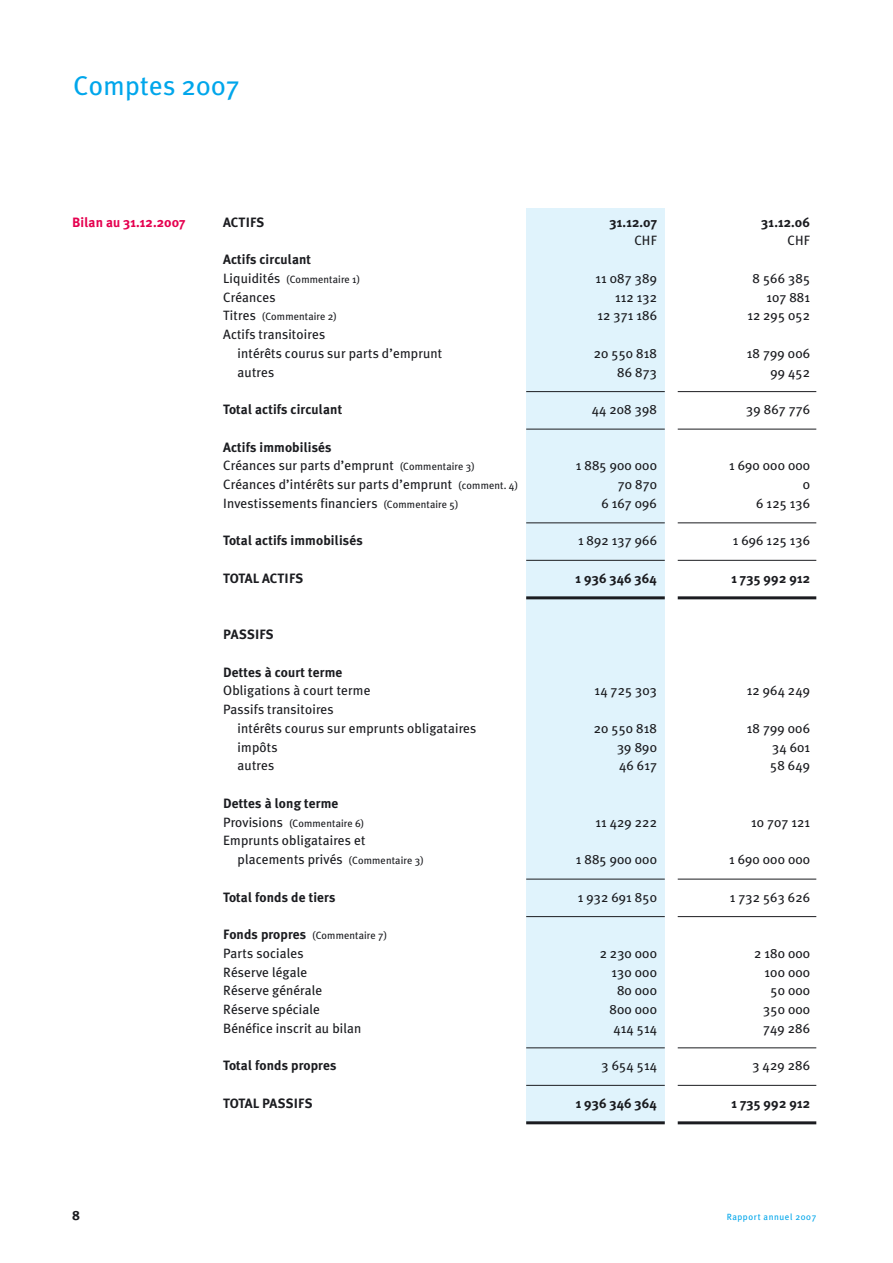
<style>
.page{position:relative;width:893px;height:1263px;background:#fff}
.page>*{position:absolute;margin:0;border:0;box-sizing:border-box;transform-origin:0 0}
.t1{font:27px "Meta Plus";letter-spacing:.01em;color:#00a6eb}
.t2{font:13.5px/18.8px "Meta Plus";letter-spacing:.01em;color:#1b1c20}
.t3{font:700 13.5px "Meta Plus";letter-spacing:.01em;color:#1b1c20}
.t4{font:700 13.5px "Meta Plus";letter-spacing:.01em;color:#e5004f}
.t5{font:10.5px "Meta Plus";letter-spacing:.01em;color:#1b1c20}
.t6{font:9px "Meta Plus";letter-spacing:.065em;color:#00a6eb}
.s1{font-size:13.5px}
.s2{font-weight:700}
.s3{font-size:10.5px}
.s4{font-weight:700;font-size:13.5px}
</style>
<div class="page">
<div style="left:526px;top:547px;width:139px;height:576px;background:#e0f3fc"></div>
<div style="left:526px;top:209px;width:139px;height:351px;background:#e0f3fc"></div>
<hr style="left:526px;top:391px;width:139px;height:1px;background:#1b1c20">
<hr style="left:526px;top:429px;width:139px;height:1px;background:#1b1c20">
<hr style="left:678px;top:391px;width:138px;height:1px;background:#1b1c20">
<hr style="left:678px;top:429px;width:138px;height:1px;background:#1b1c20">
<hr style="left:526px;top:522px;width:139px;height:1px;background:#1b1c20">
<hr style="left:678px;top:522px;width:138px;height:1px;background:#1b1c20">
<hr style="left:526px;top:560px;width:139px;height:1px;background:#1b1c20">
<hr style="left:678px;top:560px;width:138px;height:1px;background:#1b1c20">
<hr style="left:526px;top:596px;width:139px;height:3px;background:#1b1c20">
<hr style="left:678px;top:596px;width:138px;height:3px;background:#1b1c20">
<hr style="left:526px;top:1047px;width:139px;height:1px;background:#1b1c20">
<hr style="left:678px;top:1047px;width:138px;height:1px;background:#1b1c20">
<hr style="left:678px;top:1085px;width:138px;height:1px;background:#1b1c20">
<hr style="left:678px;top:1121px;width:138px;height:3px;background:#1b1c20">
<hr style="left:526px;top:1085px;width:139px;height:1px;background:#1b1c20">
<hr style="left:526px;top:1121px;width:139px;height:3px;background:#1b1c20">
<hr style="left:526px;top:879px;width:139px;height:1px;background:#1b1c20">
<hr style="left:678px;top:879px;width:138px;height:1px;background:#1b1c20">
<hr style="left:526px;top:916px;width:139px;height:1px;background:#1b1c20">
<hr style="left:678px;top:916px;width:138px;height:1px;background:#1b1c20">
<h1 class="t1" style="left:74px;top:76px;width:168px">Comptes 2007</h1>
<p class="t4" style="left:72px;top:217px;width:115px">Bilan au 31.12.2007</p>
<p class="t3" style="left:223px;top:217px;width:43px">ACTIFS</p>
<p class="t3" style="left:610px;top:217px;width:49px">31.12.07</p>
<p class="t3" style="left:761px;top:217px;width:50px">31.12.06</p>
<p class="t2" style="left:634px;top:232px;width:24px">CHF</p>
<p class="t2" style="left:787px;top:232px;width:24px">CHF</p>
<p class="t3" style="left:223px;top:254px;width:89px">Actifs circulant</p>
<p class="t5" style="left:223px;top:275px;width:138px"><span class="s1">Liquidités</span> (Commentaire 1)</p>
<p class="t2" style="left:596px;top:270px;width:63px">11 087 389</p>
<p class="t2" style="left:752px;top:270px;width:59px">8 566 385</p>
<p class="t2" style="left:223px;top:289px;width:54px">Créances</p>
<p class="t2" style="left:615px;top:289px;width:43px">112 132</p>
<p class="t2" style="left:766px;top:289px;width:45px">107 881</p>
<p class="t5" style="left:223px;top:313px;width:115px"><span class="s1">Titres</span> (Commentaire 2)</p>
<p class="t2" style="left:597px;top:307px;width:61px">12 371 186</p>
<p class="t2" style="left:747px;top:307px;width:64px">12 295 052</p>
<p class="t2" style="left:238px;top:326px;width:206px;text-indent:-14px">Actifs transitoires<br>intérêts courus sur parts d’emprunt</p>
<p class="t2" style="left:594px;top:345px;width:65px">20 550 818</p>
<p class="t2" style="left:747px;top:345px;width:65px">18 799 006</p>
<p class="t2" style="left:238px;top:364px;width:38px">autres</p>
<p class="t2" style="left:617px;top:364px;width:41px">86 873</p>
<p class="t2" style="left:770px;top:364px;width:41px">99 452</p>
<p class="t3" style="left:223px;top:404px;width:120px">Total actifs circulant</p>
<p class="t2" style="left:592px;top:401px;width:67px">44 208 398</p>
<p class="t2" style="left:746px;top:401px;width:65px">39 867 776</p>
<p class="t2" style="left:223px;top:439px;width:253px"><span class="s2">Actifs immobilisés<br></span>Créances sur parts d’emprunt <span class="s3">(Commentaire 3)</span></p>
<p class="t2" style="left:576px;top:457px;width:83px">1 885 900 000</p>
<p class="t2" style="left:729px;top:457px;width:82px">1 690 000 000</p>
<p class="t2" style="left:223px;top:476px;width:296px">Créances d’intérêts sur parts d’emprunt <span class="s3">(comment. 4)</span></p>
<p class="t2" style="left:618px;top:476px;width:41px">70 870</p>
<p class="t2" style="left:803px;top:476px;width:9px">0</p>
<p class="t2" style="left:223px;top:495px;width:237px">Investissements financiers <span class="s3">(Commentaire 5)</span></p>
<p class="t2" style="left:601px;top:495px;width:57px">6 167 096</p>
<p class="t2" style="left:756px;top:495px;width:55px">6 125 136</p>
<p class="t3" style="left:223px;top:535px;width:141px">Total actifs immobilisés</p>
<p class="t2" style="left:578px;top:532px;width:80px">1 892 137 966</p>
<p class="t2" style="left:733px;top:532px;width:79px">1 696 125 136</p>
<p class="t3" style="left:223px;top:573px;width:82px">TOTAL ACTIFS</p>
<p class="t3" style="left:576px;top:573px;width:83px">1 936 346 364</p>
<p class="t3" style="left:731px;top:573px;width:80px">1 735 992 912</p>
<p class="t3" style="left:223px;top:629px;width:52px">PASSIFS</p>
<p class="t3" style="left:223px;top:667px;width:121px">Dettes à court terme</p>
<p class="t2" style="left:223px;top:682px;width:149px">Obligations à court terme</p>
<p class="t2" style="left:595px;top:682px;width:64px">14 725 303</p>
<p class="t2" style="left:747px;top:682px;width:65px">12 964 249</p>
<p class="t2" style="left:238px;top:701px;width:240px;text-indent:-14px">Passifs transitoires<br>intérêts courus sur emprunts obligataires</p>
<p class="t2" style="left:594px;top:720px;width:65px">20 550 818</p>
<p class="t2" style="left:747px;top:720px;width:65px">18 799 006</p>
<p class="t2" style="left:238px;top:739px;width:41px">impôts</p>
<p class="t2" style="left:617px;top:739px;width:41px">39 890</p>
<p class="t2" style="left:772px;top:739px;width:39px">34 601</p>
<p class="t2" style="left:238px;top:757px;width:38px">autres</p>
<p class="t2" style="left:619px;top:757px;width:39px">46 617</p>
<p class="t2" style="left:770px;top:757px;width:41px">58 649</p>
<p class="t3" style="left:223px;top:798px;width:117px">Dettes à long terme</p>
<p class="t5" style="left:223px;top:819px;width:143px"><span class="s1">Provisions</span> (Commentaire 6)</p>
<p class="t2" style="left:595px;top:814px;width:63px">11 429 222</p>
<p class="t2" style="left:751px;top:814px;width:60px">10 707 121</p>
<p class="t2" style="left:238px;top:832px;width:188px;text-indent:-14px">Emprunts obligataires et placements privés <span class="s3">(Commentaire 3)</span></p>
<p class="t2" style="left:576px;top:851px;width:83px">1 885 900 000</p>
<p class="t2" style="left:729px;top:851px;width:82px">1 690 000 000</p>
<p class="t3" style="left:223px;top:892px;width:114px">Total fonds de tiers</p>
<p class="t2" style="left:578px;top:889px;width:81px">1 932 691 850</p>
<p class="t2" style="left:730px;top:889px;width:82px">1 732 563 626</p>
<p class="t5" style="left:223px;top:931px;width:165px"><span class="s4">Fonds propres</span> (Commentaire 7)</p>
<p class="t2" style="left:223px;top:945px;width:82px">Parts sociales</p>
<p class="t2" style="left:600px;top:945px;width:59px">2 230 000</p>
<p class="t2" style="left:754px;top:945px;width:57px">2 180 000</p>
<p class="t2" style="left:223px;top:964px;width:86px">Réserve légale</p>
<p class="t2" style="left:612px;top:964px;width:47px">130 000</p>
<p class="t2" style="left:764px;top:964px;width:47px">100 000</p>
<p class="t2" style="left:223px;top:982px;width:101px">Réserve générale</p>
<p class="t2" style="left:617px;top:982px;width:41px">80 000</p>
<p class="t2" style="left:770px;top:982px;width:41px">50 000</p>
<p class="t2" style="left:223px;top:1001px;width:98px">Réserve spéciale</p>
<p class="t2" style="left:610px;top:1001px;width:49px">800 000</p>
<p class="t2" style="left:763px;top:1001px;width:48px">350 000</p>
<p class="t2" style="left:223px;top:1020px;width:140px">Bénéfice inscrit au bilan</p>
<p class="t2" style="left:613px;top:1020px;width:45px">414 514</p>
<p class="t2" style="left:763px;top:1020px;width:48px">749 286</p>
<p class="t3" style="left:223px;top:1060px;width:115px">Total fonds propres</p>
<p class="t2" style="left:602px;top:1057px;width:57px">3 654 514</p>
<p class="t2" style="left:752px;top:1057px;width:59px">3 429 286</p>
<p class="t3" style="left:223px;top:1098px;width:91px">TOTAL PASSIFS</p>
<p class="t3" style="left:576px;top:1098px;width:83px">1 936 346 364</p>
<p class="t3" style="left:731px;top:1098px;width:80px">1 735 992 912</p>
<p class="t3" style="left:72px;top:1210px;width:10px">8</p>
<p class="t6" style="left:727px;top:1214px;width:91px">Rapport annuel 2007</p>
</div>
